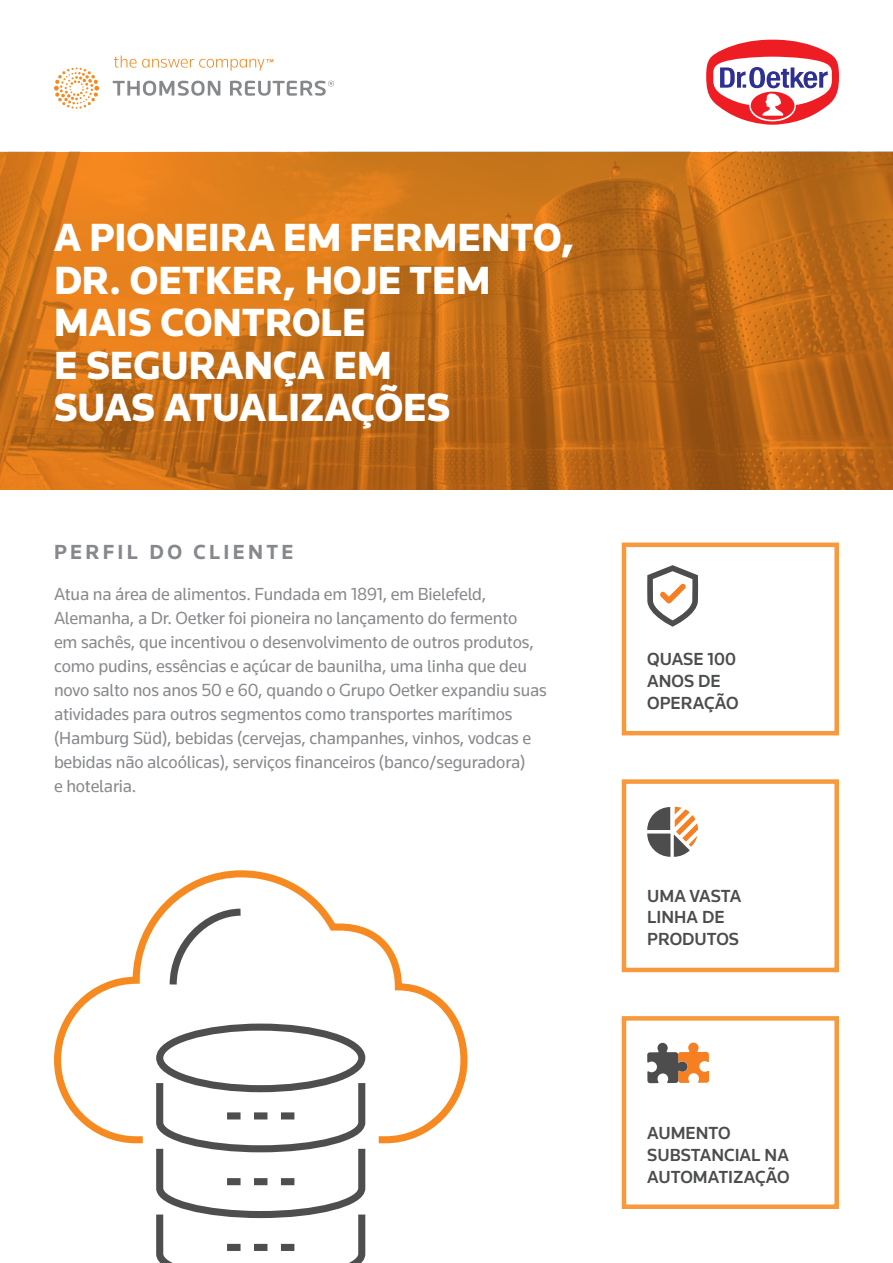
<style>
.page{position:relative;width:893px;height:1263px;background:#fff}
.page>*{position:absolute;margin:0;border:0;box-sizing:border-box;transform-origin:0 0}
.t1{font:900 40.5px "Knowledge 2017";color:#fff}
.t2{font:700 21px "Knowledge 2017";letter-spacing:.16em;color:#86888b}
.t3{font:18px/24px "Knowledge 2017";letter-spacing:-.01em;color:#87898c}
.t4{font:500 18px/21.6px "Knowledge 2017";color:#4b4c4d}
</style>
<div class="page">
<img style="left:0;top:152px;width:893px;height:337px">
<svg style="left:54px;top:56px;width:280px;height:53px"></svg>
<div style="left:622px;top:543px;width:217px;height:192px;border:4px solid #f7993d"></div>
<div style="left:622px;top:779px;width:217px;height:193px;border:4px solid #f7993d"></div>
<div style="left:622px;top:1016px;width:217px;height:193px;border:4px solid #f7993d"></div>
<svg style="left:647px;top:565px;width:51px;height:62px"></svg>
<svg style="left:647px;top:807px;width:51px;height:50px"></svg>
<svg style="left:647px;top:1042px;width:62px;height:41px"></svg>
<svg style="left:706px;top:40px;width:133px;height:85px"></svg>
<svg style="left:54px;top:870px;width:414px;height:274px"></svg>
<svg style="left:153px;top:905px;width:216px;height:358px"></svg>
<p class="t1" style="left:54px;top:213px;width:522px">A PIONEIRA EM FERMENTO,</p>
<p class="t1" style="left:54px;top:255px;width:438px">DR. OETKER, HOJE TEM</p>
<p class="t1" style="left:54px;top:298px;width:313px">MAIS CONTROLE</p>
<p class="t1" style="left:54px;top:340px;width:339px">E SEGURANÇA EM</p>
<p class="t1" style="left:54px;top:383px;width:398px">SUAS ATUALIZAÇÕES</p>
<p class="t2" style="left:54px;top:539px;width:241px">PERFIL DO CLIENTE</p>
<p class="t3" style="left:54px;top:582px;width:494px">Atua na área de alimentos. Fundada em 1891, em Bielefeld, Alemanha, a Dr. Oetker foi pioneira no lançamento do fermento<br>em sachês, que incentivou o desenvolvimento de outros produtos, como pudins, essências e açúcar de baunilha, uma linha que deu novo salto nos anos 50 e 60, quando o Grupo Oetker expandiu suas atividades para outros segmentos como transportes marítimos (Hamburg Süd), bebidas (cervejas, champanhes, vinhos, vodcas e bebidas não alcoólicas), serviços financeiros (banco/seguradora)<br>e hotelaria.</p>
<p class="t4" style="left:647px;top:648px;width:93px">QUASE 100<br>ANOS DE<br>OPERAÇÃO</p>
<p class="t4" style="left:647px;top:884px;width:96px">UMA VASTA<br>LINHA DE<br>PRODUTOS</p>
<p class="t4" style="left:647px;top:1122px;width:144px">AUMENTO<br>SUBSTANCIAL NA<br>AUTOMATIZAÇÃO</p>
</div>
